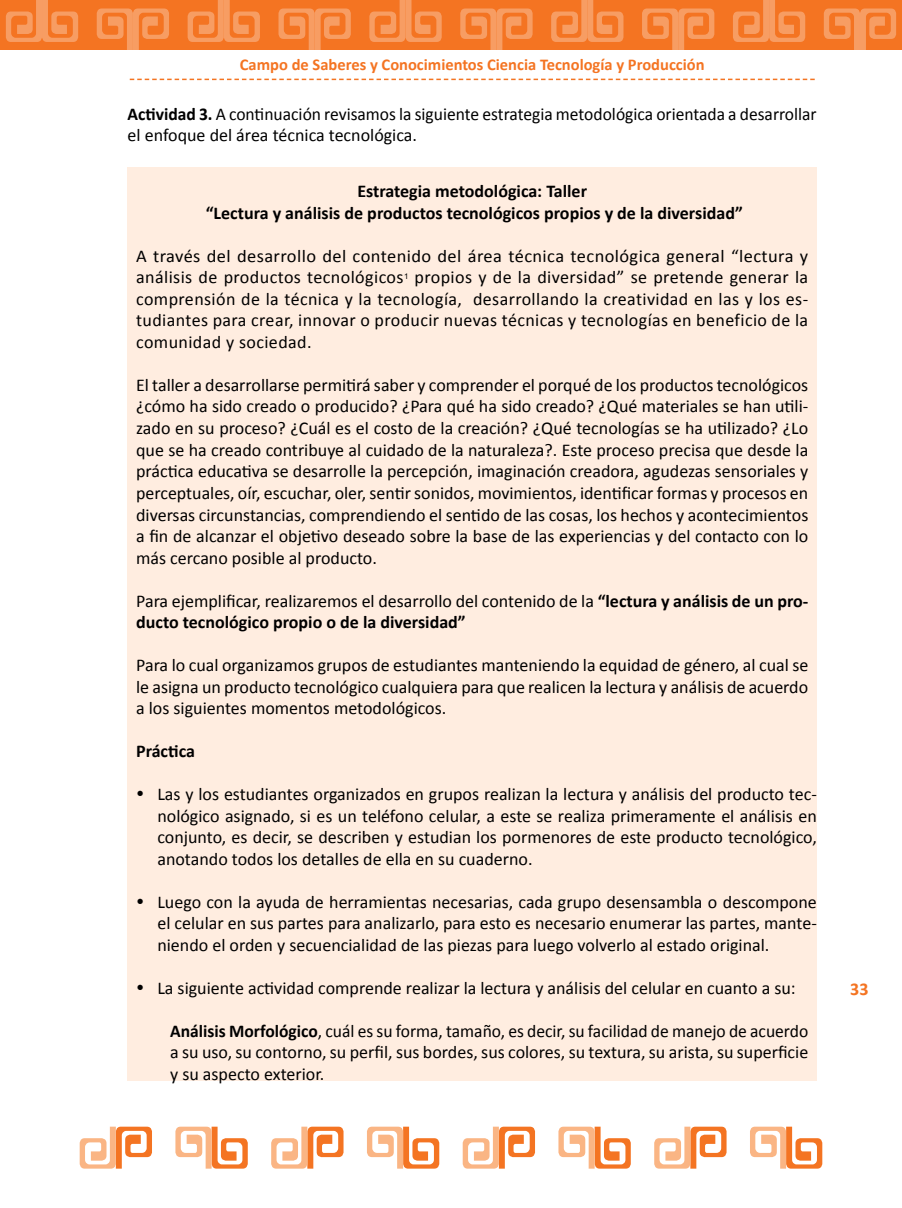
<style>
.page{position:relative;width:902px;height:1208px;background:#fff}
.page>*{position:absolute;margin:0;border:0;box-sizing:border-box;transform-origin:0 0}
.t1{font:18px/21.6px "Calibri";color:#000;text-align:justify}
.t2{font:700 18px/21.6px "Calibri";color:#000;text-align:center}
.t3{font:18px/21.6px "Calibri";letter-spacing:.02em;color:#000}
.t4{font:700 18px "Calibri";color:#f47422}
.t5{font:700 16.5px "Calibri";color:#f47422}
.t6{font:7.8px "Arial";color:#000}
.s1{font-weight:700}
.s2{font-weight:400}
</style>
<div class="page">
<div style="left:0;top:0;width:901px;height:50px;background:#f47422"></div>
<svg style="left:80px;top:1126px;width:72px;height:42px"></svg>
<svg style="left:175px;top:1126px;width:73px;height:42px"></svg>
<svg style="left:271px;top:1126px;width:72px;height:42px"></svg>
<svg style="left:367px;top:1126px;width:72px;height:42px"></svg>
<svg style="left:462px;top:1126px;width:73px;height:42px"></svg>
<svg style="left:558px;top:1126px;width:72px;height:42px"></svg>
<svg style="left:654px;top:1126px;width:72px;height:42px"></svg>
<svg style="left:750px;top:1126px;width:72px;height:42px"></svg>
<svg style="left:130px;top:79px;width:684px;height:1px"></svg>
<svg style="left:97px;top:9px;width:72px;height:41px"></svg>
<svg style="left:6px;top:0;width:72px;height:42px"></svg>
<svg style="left:188px;top:0;width:72px;height:42px"></svg>
<svg style="left:278px;top:9px;width:73px;height:41px"></svg>
<svg style="left:369px;top:0;width:72px;height:42px"></svg>
<svg style="left:460px;top:9px;width:72px;height:41px"></svg>
<svg style="left:551px;top:0;width:72px;height:42px"></svg>
<svg style="left:642px;top:9px;width:72px;height:41px"></svg>
<svg style="left:733px;top:0;width:72px;height:42px"></svg>
<svg style="left:823px;top:9px;width:73px;height:41px"></svg>
<div style="left:128px;top:167px;width:688px;height:913px;background:#ffede0"></div>
<p class="t5" style="left:240px;top:54px;width:466px">Campo de Saberes y Conocimientos Ciencia Tecnología y Producción</p>
<p class="t1" style="left:128px;top:103px;width:690px"><span class="s1">Actividad 3.</span> A continuación revisamos la siguiente estrategia metodológica orientada a desarrollar el enfoque del área técnica tecnológica.</p>
<p class="t2" style="left:206px;top:180px;width:538px">Estrategia metodológica: Taller<br>“Lectura y análisis de productos tecnológicos propios y de la diversidad”</p>
<p class="t3" style="left:136px;top:245px;width:673px">A través del desarrollo del contenido del área técnica tecnológica general “lectura y análisis de productos tecnológicos</p>
<p class="t1" style="left:136px;top:266px;width:673px;text-indent:278px">propios y de la diversidad” se pretende generar la comprensión de la técnica y la tecnología, desarrollando la creatividad en las y los es&shy;tudiantes para crear, innovar o producir nuevas técnicas y tecnologías en beneficio de la comunidad y sociedad.</p>
<p class="t1" style="left:136px;top:374px;width:673px">El taller a desarrollarse permitirá saber y comprender el porqué de los productos tecnológicos ¿cómo ha sido creado o producido? ¿Para qué ha sido creado? ¿Qué materiales se han utili&shy;zado en su proceso? ¿Cuál es el costo de la creación? ¿Qué tecnologías se ha utilizado? ¿Lo que se ha creado contribuye al cuidado de la naturaleza?. Este proceso precisa que desde la práctica educativa se desarrolle la percepción, imaginación creadora, agudezas sensoriales y perceptuales, oír, escuchar, oler, sentir sonidos, movimientos, identificar formas y procesos en diversas circunstancias, comprendiendo el sentido de las cosas, los hechos y acontecimientos a fin de alcanzar el objetivo deseado sobre la base de las experiencias y del contacto con lo más cercano posible al producto.</p>
<p class="t2" style="left:136px;top:590px;width:673px;text-align:left"><span class="s2">Para ejemplificar, realizaremos el desarrollo del contenido de la</span> “lectura y análisis de un pro&shy;ducto tecnológico propio o de la diversidad”</p>
<p class="t1" style="left:136px;top:654px;width:673px">Para lo cual organizamos grupos de estudiantes manteniendo la equidad de género, al cual se le asigna un producto tecnológico cualquiera para que realicen la lectura y análisis de acuerdo a los siguientes momentos metodológicos.</p>
<p class="t2" style="left:136px;top:740px;width:60px">Práctica</p>
<p class="t1" style="left:157px;top:783px;width:661px">Las y los estudiantes organizados en grupos realizan la lectura y análisis del producto tec&shy;nológico asignado, si es un teléfono celular, a este se realiza primeramente el análisis en conjunto, es decir, se describen y estudian los pormenores de este producto tecnológico, anotando todos los detalles de ella en su cuaderno.</p>
<p class="t1" style="left:157px;top:891px;width:661px">Luego con la ayuda de herramientas necesarias, cada grupo desensambla o descompone el celular en sus partes para analizarlo, para esto es necesario enumerar las partes, mante&shy;niendo el orden y secuencialidad de las piezas para luego volverlo al estado original.</p>
<p class="t1" style="left:157px;top:977px;width:639px">La siguiente actividad comprende realizar la lectura y análisis del celular en cuanto a su:</p>
<p class="t1" style="left:170px;top:1020px;width:639px"><span class="s1">Análisis Morfológico</span>, cuál es su forma, tamaño, es decir, su facilidad de manejo de acuerdo a su uso, su contorno, su perfil, sus bordes, sus colores, su textura, su arista, su superficie y su aspecto exterior.</p>
<p class="t6" style="left:404px;top:271px;width:6px">1</p>
<p class="t4" style="left:850px;top:977px;width:20px">33</p>
</div>
